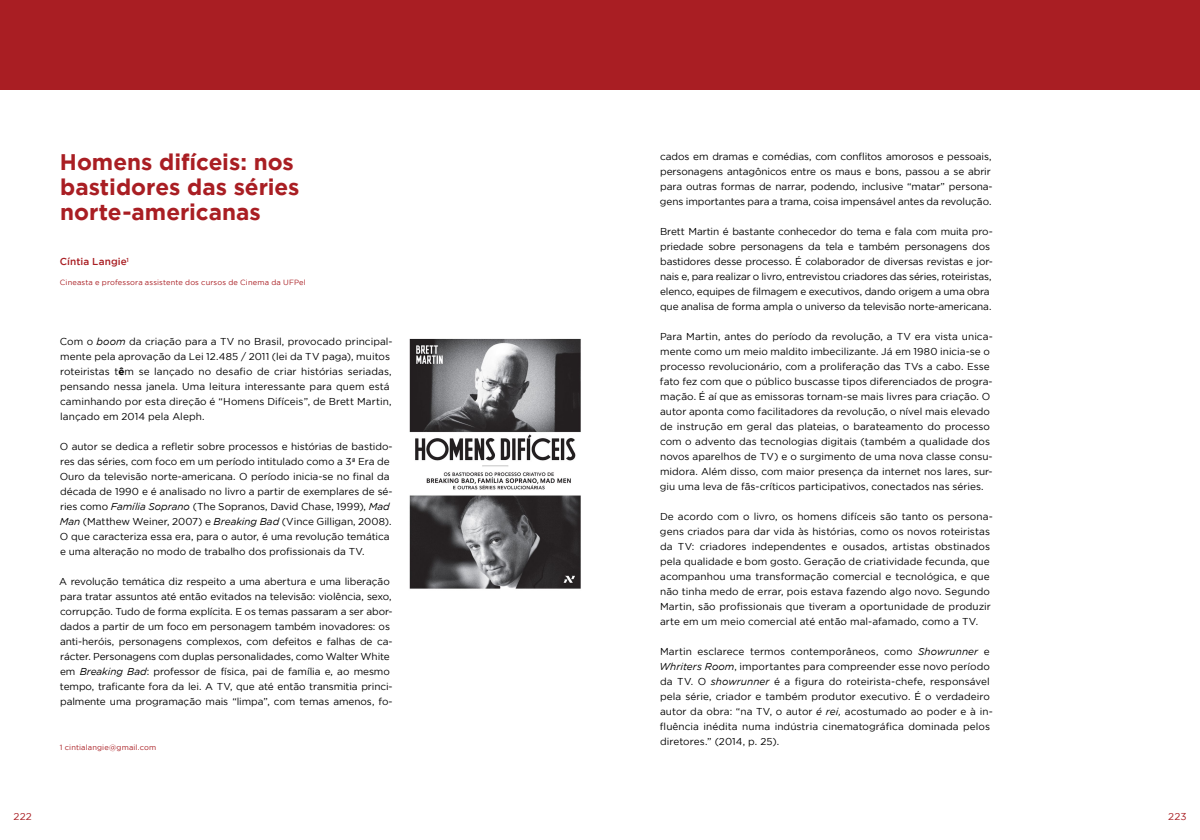
<style>
.page{position:relative;width:1200px;height:840px;background:#fff}
.page>*{position:absolute;margin:0;border:0;box-sizing:border-box;transform-origin:0 0}
.t1{font:700 22.5px/25px "Gotham";color:#a91e23}
.t2{font:10px/15px "Gotham";color:#000}
.t3{font:500 10px "Gotham";letter-spacing:.005em;color:#a91e23}
.t4{font:10px "Gotham";letter-spacing:.02em;color:#a91e23}
.t5{font:7.5px "Gotham";letter-spacing:.02em;color:#a91e23}
.s1{font-style:italic}
.s2{font-weight:700}
</style>
<div class="page">
<div style="left:600px;top:0;width:600px;height:90px;background:#a91e23"></div>
<div style="left:0;top:0;width:600px;height:90px;background:#a91e23"></div>
<img style="left:409px;top:338px;width:172px;height:251px">
<h1 class="t1" style="left:60px;top:149px;width:241px">Homens difíceis: nos bastidores das séries norte-americanas</h1>
<p class="t3" style="left:60px;top:256px;width:70px">Cíntia Langie<sup>1</sup></p>
<p class="t5" style="left:60px;top:278px;width:247px">Cineasta e professora assistente dos cursos de Cinema da UFPel</p>
<p class="t2" style="left:60px;top:334px;width:334px">Com o <span class="s1">boom</span> da criação para a TV no Brasil, provocado principal&shy;mente pela aprovação da Lei 12.485 / 2011 (lei da TV paga), muitos roteiristas t<span class="s2">ê</span>m se lançado no desafio de criar histórias seriadas, pensando nessa janela. Uma leitura interessante para quem está caminhando por esta direção é “Homens Difíceis”, de Brett Martin, lançado em 2014 pela Aleph.</p>
<p class="t2" style="left:60px;top:439px;width:335px">O autor se dedica a refletir sobre processos e histórias de bastido&shy;res das séries, com foco em um período intitulado como a 3ª Era de Ouro da televisão norte-americana. O período inicia-se no final da década de 1990 e é analisado no livro a partir de exemplares de sé&shy;ries como <span class="s1">Família Soprano</span> (The Sopranos, David Chase, 1999), <span class="s1">Mad Man</span> (Matthew Weiner, 2007) e <span class="s1">Breaking Bad</span> (Vince Gilligan, 2008).<br>O que caracteriza essa era, para o autor, é uma revolução temática e uma alteração no modo de trabalho dos profissionais da TV.</p>
<p class="t2" style="left:59px;top:574px;width:335px">A revolução temática diz respeito a uma abertura e uma liberação para tratar assuntos até então evitados na televisão: violência, sexo, corrupção. Tudo de forma explícita. E os temas passaram a ser abor&shy;dados a partir de um foco em personagem também inovadores: os anti-heróis, personagens complexos, com defeitos e falhas de ca&shy;rácter. Personagens com duplas personalidades, como Walter White em <span class="s1">Breaking Bad</span>: professor de física, pai de família e, ao mesmo tempo, traficante fora da lei. A TV, que até então transmitia princi&shy;palmente uma programação mais “limpa”, com temas amenos, fo-</p>
<p class="t5" style="left:60px;top:743px;width:98px">1 cintialangie@gmail.com</p>
<p class="t2" style="left:660px;top:149px;width:334px">cados em dramas e comédias, com conflitos amorosos e pessoais, personagens antagônicos entre os maus e bons, passou a se abrir para outras formas de narrar, podendo, inclusive “matar” persona&shy;gens importantes para a trama, coisa impensável antes da revolução.</p>
<p class="t2" style="left:660px;top:224px;width:334px">Brett Martin é bastante conhecedor do tema e fala com muita pro&shy;priedade sobre personagens da tela e também personagens dos bastidores desse processo. É colaborador de diversas revistas e jor&shy;nais e, para realizar o livro, entrevistou criadores das séries, roteiristas, elenco, equipes de filmagem e executivos, dando origem a uma obra que analisa de forma ampla o universo da televisão norte-americana.</p>
<p class="t2" style="left:660px;top:329px;width:334px">Para Martin, antes do período da revolução, a TV era vista unica&shy;mente como um meio maldito imbecilizante. Já em 1980 inicia-se o processo revolucionário, com a proliferação das TVs a cabo. Esse fato fez com que o público buscasse tipos diferenciados de progra&shy;mação. É aí que as emissoras tornam-se mais livres para criação. O autor aponta como facilitadores da revolução, o nível mais elevado de instrução em geral das plateias, o barateamento do processo com o advento das tecnologias digitais (também a qualidade dos novos aparelhos de TV) e o surgimento de uma nova classe consu&shy;midora. Além disso, com maior presença da internet nos lares, sur&shy;giu uma leva de fãs-críticos participativos, conectados nas séries.</p>
<p class="t2" style="left:660px;top:509px;width:334px">De acordo com o livro, os homens difíceis são tanto os persona&shy;gens criados para dar vida às histórias, como os novos roteiristas da TV: criadores independentes e ousados, artistas obstinados pela qualidade e bom gosto. Geração de criatividade fecunda, que acompanhou uma transformação comercial e tecnológica, e que não tinha medo de errar, pois estava fazendo algo novo. Segundo Martin, são profissionais que tiveram a oportunidade de produzir arte em um meio comercial até então mal-afamado, como a TV.</p>
<p class="t2" style="left:659px;top:644px;width:335px">Martin esclarece termos contemporâneos, como <span class="s1">Showrunner</span> e <span class="s1">Whriters Room</span>, importantes para compreender esse novo período da TV. O <span class="s1">showrunner</span> é a figura do roteirista-chefe, responsável pela série, criador e também produtor executivo. É o verdadeiro autor da obra: “na TV, o autor <span class="s1">é rei,</span> acostumado ao poder e à in&shy;fluência inédita numa indústria cinematográfica dominada pelos diretores.” (2014, p. 25).</p>
<p class="t4" style="left:14px;top:811px;width:20px">222</p>
<p class="t4" style="left:1168px;top:811px;width:20px">223</p>
</div>
